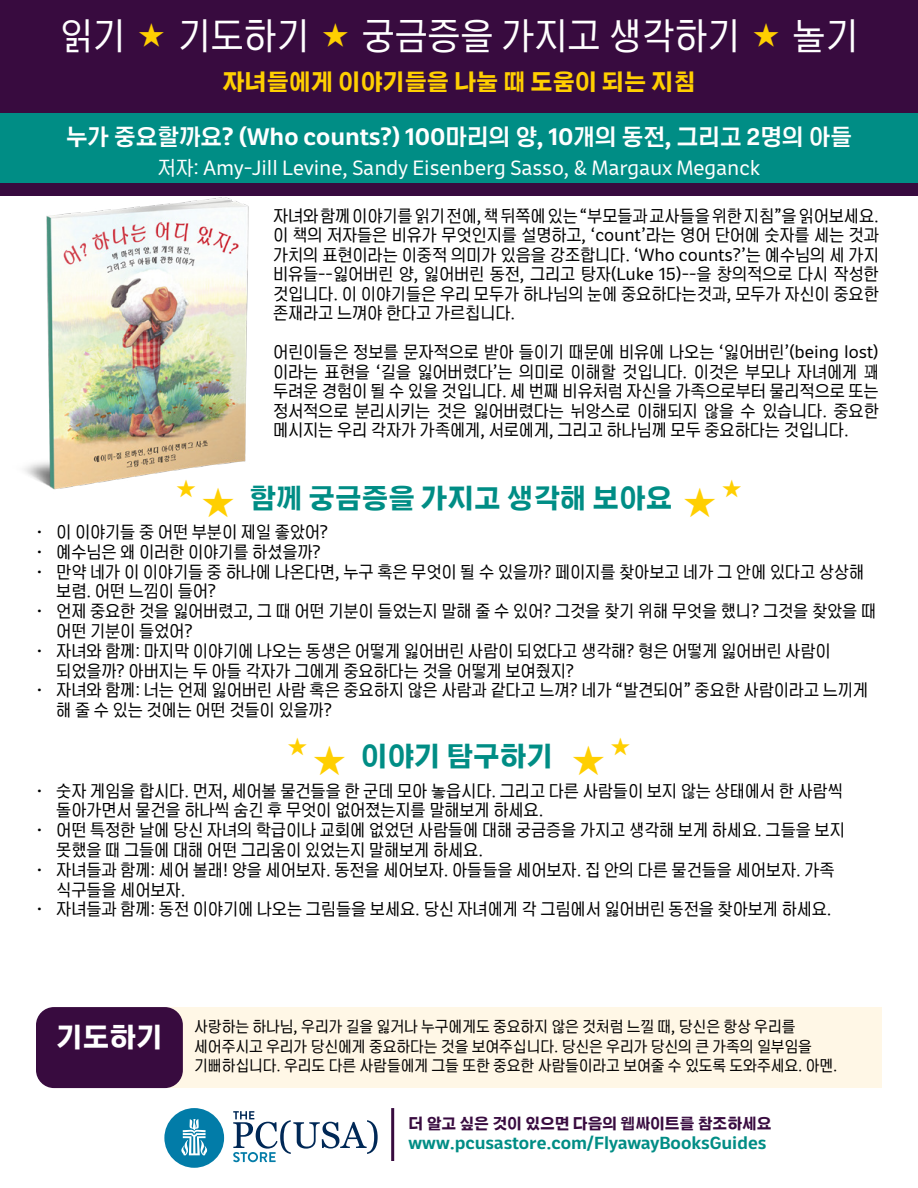
<style>
.page{position:relative;width:918px;height:1188px;background:#fff}
.page>*{position:absolute;margin:0;border:0;box-sizing:border-box;transform-origin:0 0}
.t1{font:36px "Neutronic Hangeul";color:#fff}
.t2{font:700 27px "Neutronic Hangeul";color:#008d85}
.t3{font:700 27px "Neutronic Hangeul";color:#fff}
.t4{font:600 22.5px "Neutronic Hangeul";color:#fff}
.t5{font:700 22.5px "Neutronic Hangeul";color:#ffcf01}
.t6{font:19.5px "Neutronic Hangeul";color:#fff}
.t7{font:16.5px/19.5px "Neutronic Hangeul";color:#000}
.t8{font:600 16.5px "Neutronic Hangeul";color:#008d85}
.t9{font:15px/19.5px "Neutronic Hangeul";color:#000}
.t10{font:700 15px "Neutronic Hangeul";color:#380b3f}
</style>
<div class="page">
<div style="left:0;top:0;width:918px;height:195px;background:#380b3f"></div>
<div style="left:0;top:114px;width:918px;height:69px;background:#008d85"></div>
<img style="left:0;top:195px;width:264px;height:295px">
<div style="left:122px;top:1007px;width:760px;height:81px;background:#fff7e6"></div>
<div style="left:36px;top:1007px;width:147px;height:81px;background:#380b3f;border-radius:18px"></div>
<div style="left:164px;top:1108px;width:60px;height:60px;background:#027ca8;border-radius:50%"></div>
<svg style="left:181px;top:1119px;width:26px;height:36px"></svg>
<svg style="left:233px;top:1111px;width:145px;height:51px"></svg>
<hr style="left:391px;top:1108px;width:3px;height:53px;background:#380b3f">
<svg style="left:177px;top:479px;width:18px;height:11px"></svg>
<svg style="left:203px;top:487px;width:31px;height:3px"></svg>
<h1 class="t1" style="left:60px;top:15px;width:67px">읽기</h1>
<h1 class="t1" style="left:178px;top:15px;width:133px">기도하기</h1>
<h1 class="t1" style="left:362px;top:15px;width:380px">궁금증을 가지고 생각하기</h1>
<h1 class="t1" style="left:792px;top:15px;width:67px">놀기</h1>
<h3 class="t5" style="left:222px;top:68px;width:475px">자녀들에게 이야기들을 나눌 때 도움이 되는 지침</h3>
<h3 class="t4" style="left:66px;top:124px;width:787px">누가 중요할까요? (Who counts?) 100마리의 양, 10개의 동전, 그리고 2명의 아들</h3>
<p class="t6" style="left:158px;top:157px;width:604px">저자: Amy-Jill Levine, Sandy Eisenberg Sasso, &amp; Margaux Meganck</p>
<p class="t7" style="left:273px;top:206px;width:607px;text-align:justify">자녀와 함께 이야기를 읽기 전에, 책 뒤쪽에 있는 “부모들과 교사들을 위한 지침”을 읽어보세요. 이 책의 저자들은 비유가 무엇인지를 설명하고, ‘count’라는 영어 단어에 숫자를 세는 것과 가치의 표현이라는 이중적 의미가 있음을 강조합니다. ‘Who counts?’는 예수님의 세 가지 비유들--잃어버린 양, 잃어버린 동전, 그리고 탕자(Luke 15)--을 창의적으로 다시 작성한 것입니다. 이 이야기들은 우리 모두가 하나님의 눈에 중요하다는것과, 모두가 자신이 중요한 존재라고 느껴야 한다고 가르칩니다.</p>
<p class="t7" style="left:273px;top:342px;width:607px;text-align:justify">어린이들은 정보를 문자적으로 받아 들이기 때문에 비유에 나오는 ‘잃어버린’(being lost) 이라는 표현을 ‘길을 잃어버렸다’는 의미로 이해할 것입니다. 이것은 부모나 자녀에게 꽤 두려운 경험이 될 수 있을 것입니다. 세 번째 비유처럼 자신을 가족으로부터 물리적으로 또는 정서적으로 분리시키는 것은 잃어버렸다는 뉘앙스로 이해되지 않을 수 있습니다. 중요한 메시지는 우리 각자가 가족에게, 서로에게, 그리고 하나님께 모두 중요하다는 것입니다.</p>
<h2 class="t2" style="left:249px;top:482px;width:424px">함께 궁금증을 가지고 생각해 보아요</h2>
<p class="t7" style="left:36px;top:522px;width:294px">• 이 이야기들 중 어떤 부분이 제일 좋았어?</p>
<p class="t7" style="left:36px;top:542px;width:286px">• 예수님은 왜 이러한 이야기를 하셨을까?</p>
<p class="t7" style="left:56px;top:562px;width:809px;text-indent:-20px">• 만약 네가 이 이야기들 중 하나에 나온다면, 누구 혹은 무엇이 될 수 있을까? 페이지를 찾아보고 네가 그 안에 있다고 상상해 보렴. 어떤 느낌이 들어?</p>
<p class="t7" style="left:56px;top:601px;width:821px;text-indent:-20px">• 언제 중요한 것을 잃어버렸고, 그 때 어떤 기분이 들었는지 말해 줄 수 있어? 그것을 찾기 위해 무엇을 했니? 그것을 찾았을 때 어떤 기분이 들었어?</p>
<p class="t7" style="left:56px;top:641px;width:776px;text-indent:-20px">• 자녀와 함께: 마지막 이야기에 나오는 동생은 어떻게 잃어버린 사람이 되었다고 생각해? 형은 어떻게 잃어버린 사람이 되었을까? 아버지는 두 아들 각자가 그에게 중요하다는 것을 어떻게 보여줬지?</p>
<p class="t7" style="left:56px;top:681px;width:813px;text-indent:-20px">• 자녀와 함께: 너는 언제 잃어버린 사람 혹은 중요하지 않은 사람과 같다고 느껴? 네가 “발견되어” 중요한 사람이라고 느끼게 해 줄 수 있는 것에는 어떤 것들이 있을까?</p>
<h2 class="t2" style="left:361px;top:740px;width:194px">이야기 탐구하기</h2>
<p class="t7" style="left:56px;top:781px;width:788px;text-indent:-20px">• 숫자 게임을 합시다. 먼저, 세어볼 물건들을 한 군데 모아 놓읍시다. 그리고 다른 사람들이 보지 않는 상태에서 한 사람씩 돌아가면서 물건을 하나씩 숨긴 후 무엇이 없어졌는지를 말해보게 하세요.</p>
<p class="t7" style="left:56px;top:820px;width:790px;text-indent:-20px">• 어떤 특정한 날에 당신 자녀의 학급이나 교회에 없었던 사람들에 대해 궁금증을 가지고 생각해 보게 하세요. 그들을 보지 못했을 때 그들에 대해 어떤 그리움이 있었는지 말해보게 하세요.</p>
<p class="t7" style="left:56px;top:860px;width:780px;text-indent:-20px">• 자녀들과 함께: 세어 볼래! 양을 세어보자. 동전을 세어보자. 아들들을 세어보자. 집 안의 다른 물건들을 세어보자. 가족 식구들을 세어보자.</p>
<p class="t7" style="left:36px;top:900px;width:797px">• 자녀들과 함께: 동전 이야기에 나오는 그림들을 보세요. 당신 자녀에게 각 그림에서 잃어버린 동전을 찾아보게 하세요.</p>
<h2 class="t3" style="left:56px;top:1021px;width:108px">기도하기</h2>
<p class="t9" style="left:194px;top:1017px;width:645px">사랑하는 하나님, 우리가 길을 잃거나 누구에게도 중요하지 않은 것처럼 느낄 때, 당신은 항상 우리를 세어주시고 우리가 당신에게 중요하다는 것을 보여주십니다. 당신은 우리가 당신의 큰 가족의 일부임을 기뻐하십니다. 우리도 다른 사람들에게 그들 또한 중요한 사람들이라고 보여줄 수 있도록 도와주세요. 아멘.</p>
<p class="t10" style="left:409px;top:1115px;width:365px">더 알고 싶은 것이 있으면 다음의 웹싸이트를 참조하세요</p>
<p class="t8" style="left:409px;top:1133px;width:359px">www.pcusastore.com/FlyawayBooksGuides</p>
</div>
